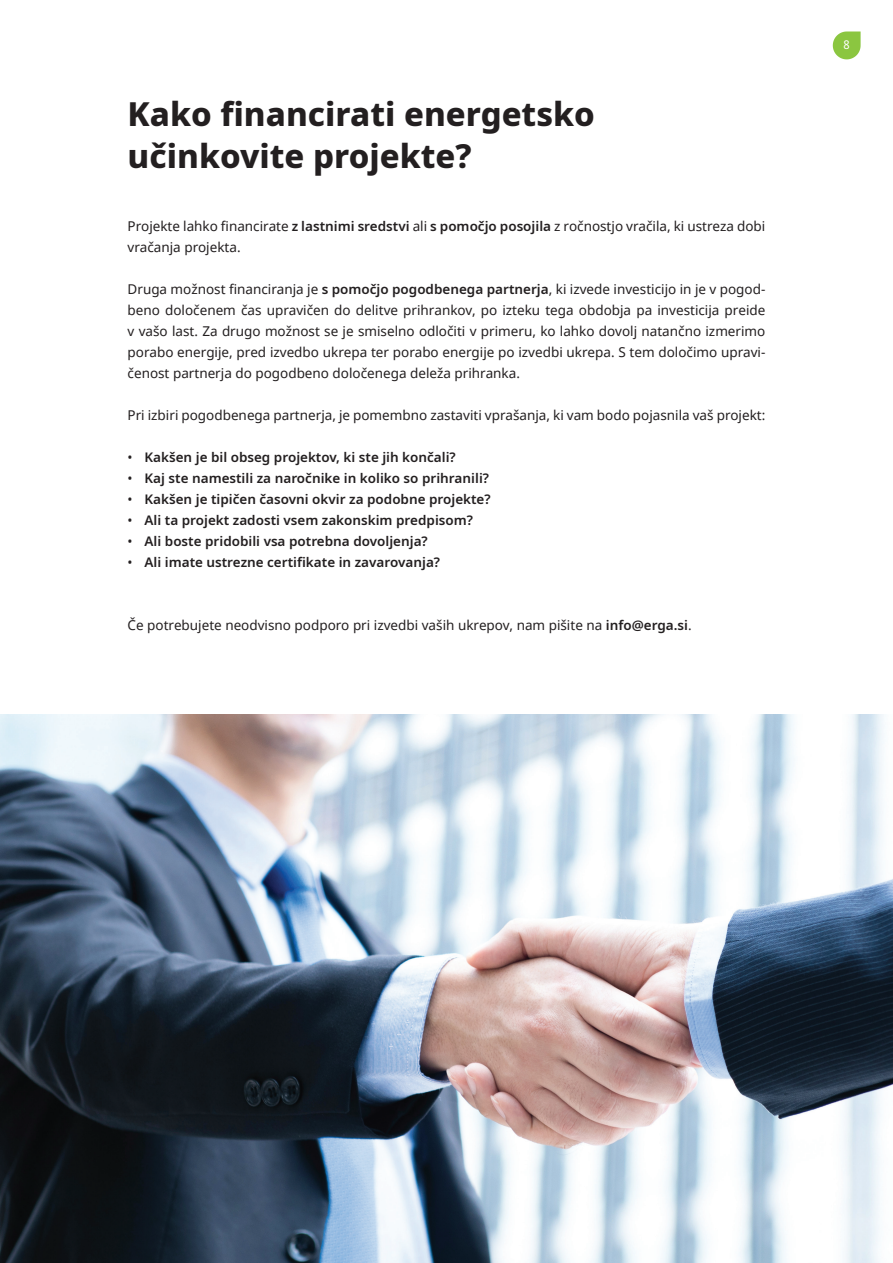
<style>
.page{position:relative;width:893px;height:1263px;background:#fff}
.page>*{position:absolute;margin:0;border:0;box-sizing:border-box;transform-origin:0 0}
.t1{font:800 33px/42px "Noto Sans";color:#231f20}
.t2{font:13.5px/21px "Noto Sans";color:#231f20}
.t3{font:600 13.5px "Noto Sans";color:#231f20}
.t4{font:semi-condensed 12px "Noto Sans";color:#fff}
.s1{font-weight:600}
.s2{font-weight:400}
</style>
<div class="page">
<img style="left:0;top:714px;width:893px;height:549px">
<svg style="left:833px;top:32px;width:28px;height:27px"></svg>
<h1 class="t1" style="left:128px;top:93px;width:469px">Kako financirati energetsko učinkovite projekte?</h1>
<p class="t2" style="left:128px;top:215px;width:639px">Projekte lahko financirate <span class="s1">z lastnimi sredstvi</span> ali <span class="s1">s pomočjo posojila</span> z ročnostjo vračila, ki ustreza dobi vračanja projekta.</p>
<p class="t2" style="left:128px;top:278px;width:639px;text-align:justify">Druga možnost financiranja je <span class="s1">s pomočjo pogodbenega partnerja</span>, ki izvede investicijo in je v pogod&shy;beno določenem čas upravičen do delitve prihrankov, po izteku tega obdobja pa investicija preide v vašo last. Za drugo možnost se je smiselno odločiti v primeru, ko lahko dovolj natančno izmerimo porabo energije, pred izvedbo ukrepa ter porabo energije po izvedbi ukrepa. S tem določimo upravi&shy;čenost partnerja do pogodbeno določenega deleža prihranka.</p>
<p class="t2" style="left:128px;top:404px;width:639px">Pri izbiri pogodbenega partnerja, je pomembno zastaviti vprašanja, ki vam bodo pojasnila vaš projekt:</p>
<p class="t3" style="left:128px;top:448px;width:330px"><span class="s2">•</span> Kakšen je bil obseg projektov, ki ste jih končali?</p>
<p class="t3" style="left:128px;top:469px;width:363px"><span class="s2">•</span> Kaj ste namestili za naročnike in koliko so prihranili?</p>
<p class="t3" style="left:128px;top:490px;width:365px"><span class="s2">•</span> Kakšen je tipičen časovni okvir za podobne projekte?</p>
<p class="t3" style="left:128px;top:511px;width:347px"><span class="s2">•</span> Ali ta projekt zadosti vsem zakonskim predpisom?</p>
<p class="t3" style="left:128px;top:532px;width:302px"><span class="s2">•</span> Ali boste pridobili vsa potrebna dovoljenja?</p>
<p class="t3" style="left:128px;top:553px;width:314px"><span class="s2">•</span> Ali imate ustrezne certifikate in zavarovanja?</p>
<p class="t2" style="left:128px;top:614px;width:566px">Če potrebujete neodvisno podporo pri izvedbi vaših ukrepov, nam pišite na <span class="s1">info@erga.si</span>.</p>
<p class="t4" style="left:843px;top:36px;width:8px">8</p>
</div>
